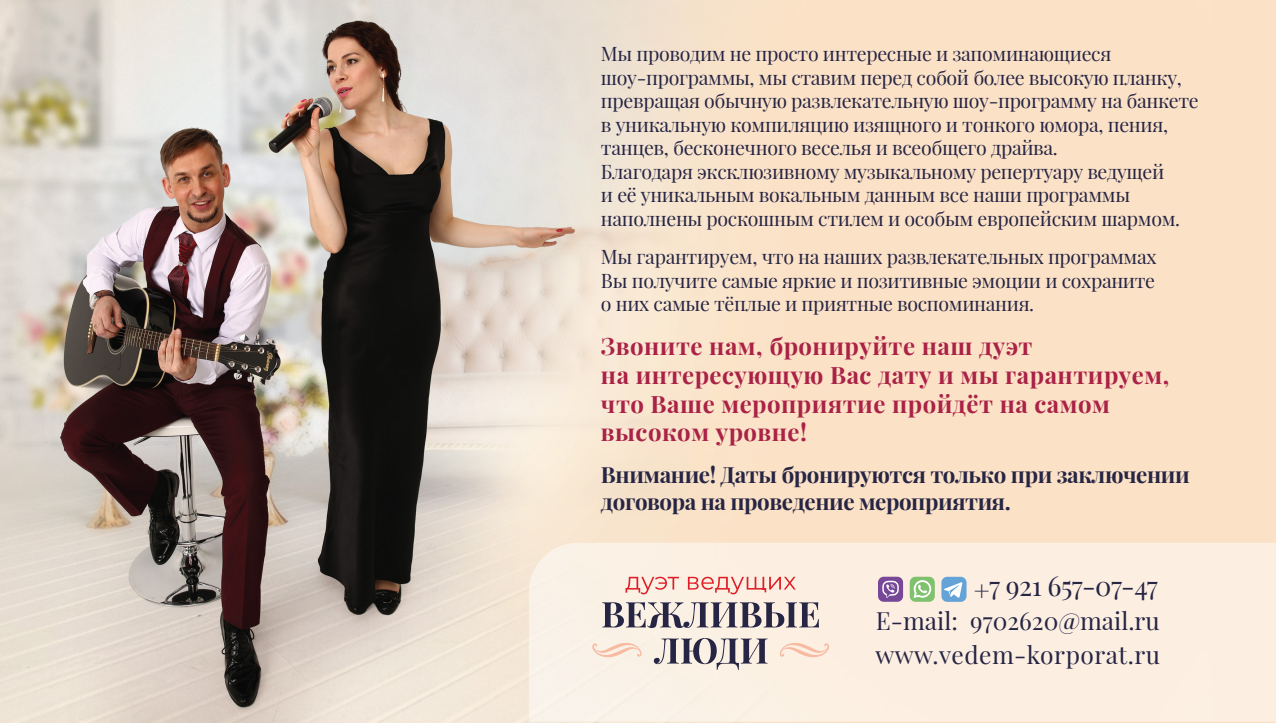
<style>
.page{position:relative;width:1276px;height:723px;background:#fff}
.page>*{position:absolute;margin:0;border:0;box-sizing:border-box;transform-origin:0 0}
.t1{font:27.3px "Playfair Display";letter-spacing:-.02em;color:#262544}
.t2{font:24.6px/33.8px "Playfair Display";color:#262544}
.t3{font:700 24px/28.8px "Playfair Display";letter-spacing:.02em;color:#aa2246}
.t4{font:700 22.35px/26.8px "Playfair Display";letter-spacing:-.02em;color:#262544}
.t5{font:19.5px/23.4px "Playfair Display";letter-spacing:-.02em;color:#262544}
</style>
<div class="page">
<img style="left:0;top:0;width:1276px;height:723px">
<div style="left:529px;top:543px;width:747px;height:178px;background:#fcefe2"></div>
<svg style="left:779px;top:642px;width:50px;height:15px"></svg>
<svg style="left:592px;top:642px;width:50px;height:15px"></svg>
<svg style="left:625px;top:577px;width:171px;height:17px;background:#f4beb5"></svg>
<svg style="left:602px;top:602px;width:217px;height:26px;background:#a59ea3"></svg>
<svg style="left:654px;top:638px;width:113px;height:32px;background:#b6aeb0"></svg>
<div style="left:941px;top:577px;width:25px;height:25px;background:#64a3d7;border-radius:6px"></div>
<svg style="left:944px;top:582px;width:18px;height:16px"></svg>
<div style="left:878px;top:577px;width:25px;height:25px;background:#784898;border-radius:6px"></div>
<svg style="left:882px;top:580px;width:17px;height:18px"></svg>
<div style="left:909px;top:577px;width:26px;height:25px;background:#7fc16d;border-radius:6px"></div>
<svg style="left:913px;top:580px;width:18px;height:18px"></svg>
<p class="t5" style="left:601px;top:42px;width:599px">Мы проводим не просто интересные и запоминающиеся шоу-программы, мы ставим перед собой более высокую планку, превращая обычную развлекательную шоу-программу на банкете в уникальную компиляцию изящного и тонкого юмора, пения, танцев, бесконечного веселья и всеобщего драйва.<br>Благодаря эксклюзивному музыкальному репертуару ведущей<br>и её уникальным вокальным данным все наши программы наполнены роскошным стилем и особым европейским шармом.</p>
<p class="t5" style="left:601px;top:245px;width:557px;text-align:justify">Мы гарантируем, что на наших развлекательных программах Вы получите самые яркие и позитивные эмоции и сохраните о них самые тёплые и приятные воспоминания.</p>
<p class="t3" style="left:601px;top:331px;width:570px">Звоните нам, бронируйте наш дуэт<br>на интересующую Вас дату и мы гарантируем, что Ваше мероприятие пройдёт на самом высоком уровне!</p>
<p class="t4" style="left:601px;top:461px;width:590px">Внимание! Даты бронируются только при заключении договора на проведение мероприятия.</p>
<h1 class="t1" style="left:974px;top:569px;width:186px">+7 921 657-07-47</h1>
<p class="t2" style="left:875px;top:604px;width:286px">E-mail: 9702620@mail.ru www.vedem-korporat.ru</p>
</div>
